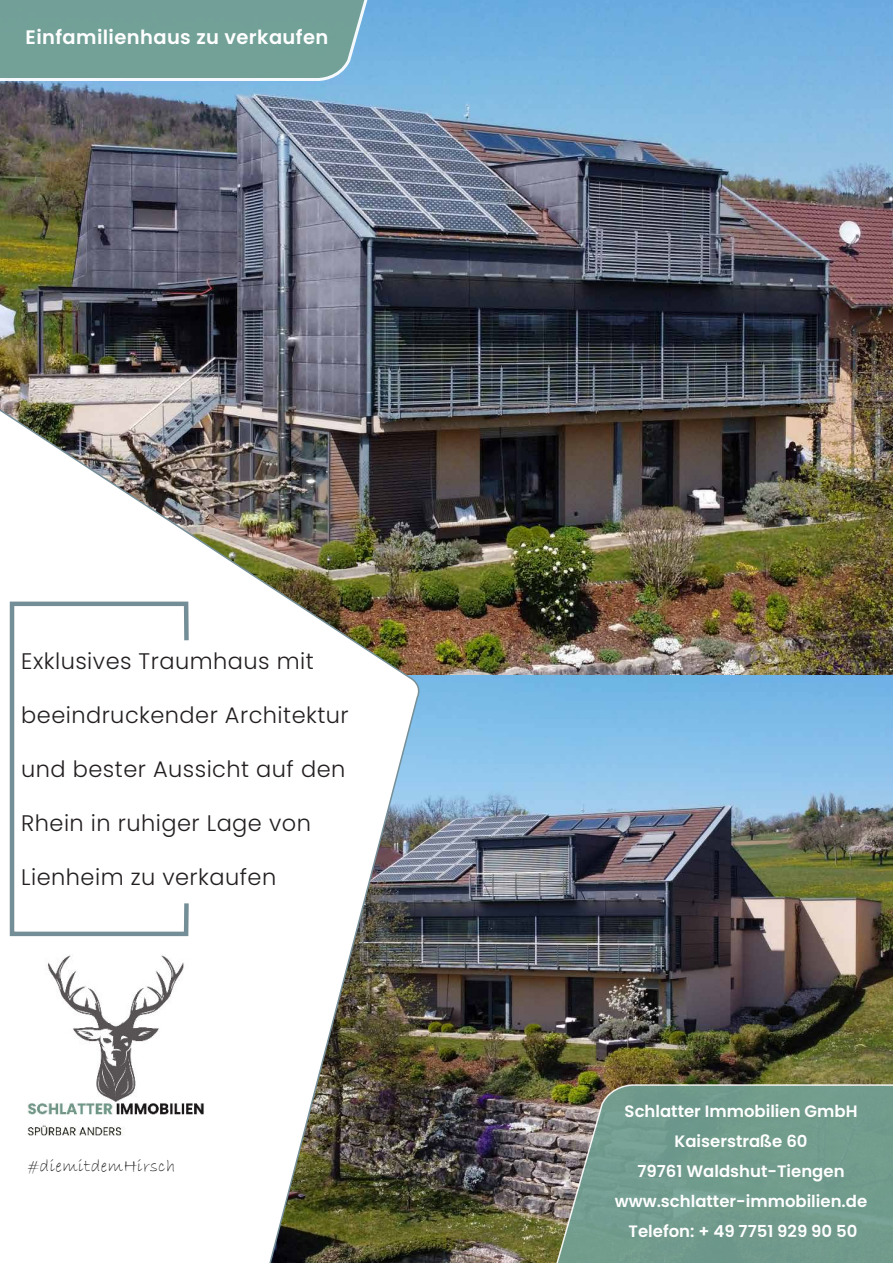
<style>
.page{position:relative;width:893px;height:1263px;background:#fff}
.page>*{position:absolute;margin:0;border:0;box-sizing:border-box;transform-origin:0 0}
.t1{font:300 22.5px "Poppins";letter-spacing:.02em;color:#231f20}
.t2{font:600 19.5px "Poppins";letter-spacing:.02em;color:#fff}
.t3{font:18px "Bradley Hand ITC";letter-spacing:.02em;color:#231f20}
.t4{font:600 16.5px/30px "Poppins";color:#fff;text-align:center}
</style>
<div class="page">
<img style="left:0;top:0;width:893px;height:1263px">
<svg style="left:0;top:0;width:419px;height:83px;background:#77a6a8"></svg>
<svg style="left:531px;top:1083px;width:362px;height:180px;background:#749787"></svg>
<img style="left:0;top:331px;width:422px;height:932px">
<svg style="left:8px;top:599px;width:183px;height:339px"></svg>
<img style="left:27px;top:954px;width:178px;height:182px">
<p class="t2" style="left:26px;top:27px;width:304px">Einfamilienhaus zu verkaufen</p>
<p class="t1" style="left:21px;top:648px;width:294px">Exklusives Traumhaus mit</p>
<p class="t1" style="left:21px;top:702px;width:329px">beeindruckender Architektur</p>
<p class="t1" style="left:21px;top:756px;width:326px">und bester Aussicht auf den</p>
<p class="t1" style="left:21px;top:810px;width:291px">Rhein in ruhiger Lage von</p>
<p class="t1" style="left:21px;top:864px;width:256px">Lienheim zu verkaufen</p>
<p class="t3" style="left:28px;top:1157px;width:149px">#diemitdemHirsch</p>
<p class="t4" style="left:615px;top:1097px;width:254px">Schlatter Immobilien GmbH<br>Kaiserstraße 60<br>79761 Waldshut-Tiengen www.schlatter-immobilien.de<br>Telefon: + 49 7751 929 90 50</p>
</div>
